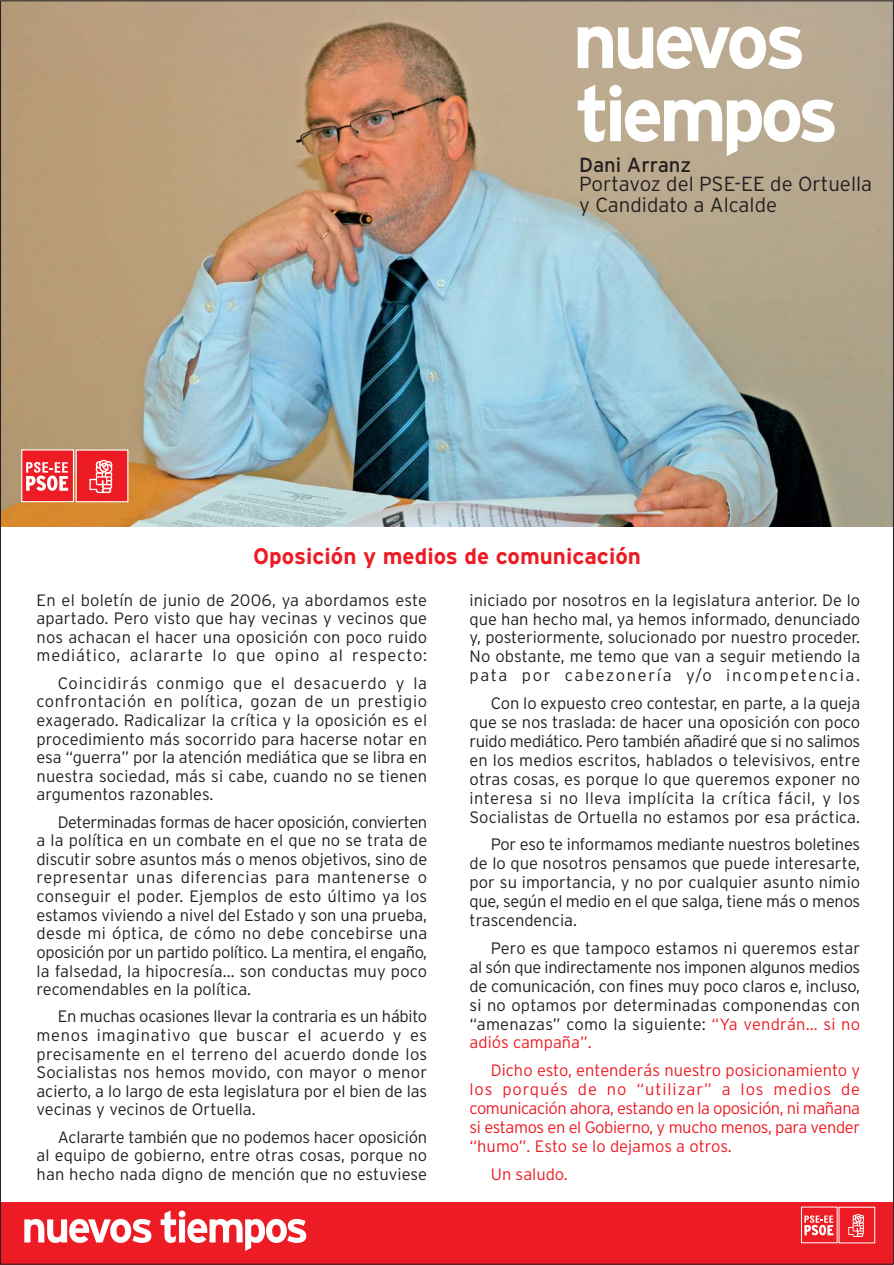
<style>
.page{position:relative;width:894px;height:1265px;background:#fff}
.page>*{position:absolute;margin:0;border:0;box-sizing:border-box;transform-origin:0 0}
.t1{font:700 22.5px "Interstate";color:#ed1c24}
.t2{font:300 20.4px/20.4px "Interstate";color:#231f20}
.t3{font:20.4px "Interstate";color:#231f20}
.t4{font:300 16.5px/18.6px "Interstate";letter-spacing:.005em;color:#231f20;text-align:justify}
.t5{font:300 16.5px/18.9px "Interstate";letter-spacing:-.02em;color:#ed1c24;text-align:justify}
.t6{font:300 16.5px "Interstate";color:#ed1c24}
.s1{color:#ed1c24}
</style>
<div class="page">
<img style="left:0;top:0;width:894px;height:526px">
<div style="left:1px;top:1201px;width:892px;height:63px;background:#ed1c24"></div>
<div style="left:21px;top:449px;width:53px;height:53px;background:#ed1c24;border:1px solid #fff"></div>
<div style="left:76px;top:449px;width:52px;height:53px;background:#ed1c24;border:1px solid #fff"></div>
<svg style="left:89px;top:460px;width:23px;height:33px"></svg>
<svg style="left:26px;top:462px;width:42px;height:29px"></svg>
<svg style="left:578px;top:27px;width:224px;height:42px"></svg>
<svg style="left:578px;top:85px;width:257px;height:71px"></svg>
<svg style="left:24px;top:1218px;width:127px;height:24px"></svg>
<svg style="left:161px;top:1210px;width:145px;height:40px"></svg>
<svg style="left:848px;top:1214px;width:16px;height:22px"></svg>
<svg style="left:804px;top:1215px;width:30px;height:20px"></svg>
<p class="t3" style="left:579px;top:157px;width:114px">Dani Arranz</p>
<p class="t2" style="left:579px;top:175px;width:295px">Portavoz del PSE-EE de Ortuella y Candidato a Alcalde</p>
<h1 class="t1" style="left:253px;top:547px;width:389px">Oposición y medios de comunicación</h1>
<p class="t4" style="left:37px;top:592px;width:392px">En el boletín de junio de 2006, ya abordamos este apartado. Pero visto que hay vecinas y vecinos que nos achacan el hacer una oposición con poco ruido mediático, aclararte lo que opino al respecto:</p>
<p class="t4" style="left:37px;top:675px;width:392px;text-indent:21px">Coincidirás conmigo que el desacuerdo y la confrontación en política, gozan de un prestigio exagerado. Radicalizar la crítica y la oposición es el procedimiento más socorrido para hacerse notar en esa “guerra” por la atención mediática que se libra en nuestra sociedad, más si cabe, cuando no se tienen argumentos razonables.</p>
<p class="t4" style="left:37px;top:813px;width:392px;text-indent:21px">Determinadas formas de hacer oposición, convierten a la política en un combate en el que no se trata de discutir sobre asuntos más o menos objetivos, sino de representar unas diferencias para mantenerse o conseguir el poder. Ejemplos de esto último ya los estamos viviendo a nivel del Estado y son una prueba, desde mi óptica, de cómo no debe concebirse una oposición por un partido político. La mentira, el engaño, la falsedad, la hipocresía… son conductas muy poco recomendables en la política.</p>
<p class="t4" style="left:37px;top:1008px;width:392px;text-indent:21px">En muchas ocasiones llevar la contraria es un hábito menos imaginativo que buscar el acuerdo y es precisamente en el terreno del acuerdo donde los Socialistas nos hemos movido, con mayor o menor acierto, a lo largo de esta legislatura por el bien de las vecinas y vecinos de Ortuella.</p>
<p class="t4" style="left:37px;top:1128px;width:392px;text-indent:21px">Aclararte también que no podemos hacer oposición al equipo de gobierno, entre otras cosas, porque no han hecho nada digno de mención que no estuviese</p>
<p class="t4" style="left:470px;top:591px;width:392px">iniciado por nosotros en la legislatura anterior. De lo que han hecho mal, ya hemos informado, denunciado y, posteriormente, solucionado por nuestro proceder.<br>No obstante, me temo que van a seguir metiendo la pata por cabezonería y/o incompetencia.</p>
<p class="t4" style="left:470px;top:695px;width:392px;text-indent:21px">Con lo expuesto creo contestar, en parte, a la queja que se nos traslada: de hacer una oposición con poco ruido mediático. Pero también añadiré que si no salimos en los medios escritos, hablados o televisivos, entre otras cosas, es porque lo que queremos exponer no interesa si no lleva implícita la crítica fácil, y los Socialistas de Ortuella no estamos por esa práctica.</p>
<p class="t4" style="left:470px;top:836px;width:392px;text-indent:21px">Por eso te informamos mediante nuestros boletines de lo que nosotros pensamos que puede interesarte, por su importancia, y no por cualquier asunto nimio que, según el medio en el que salga, tiene más o menos trascendencia.</p>
<p class="t4" style="left:470px;top:940px;width:392px;text-indent:21px">Pero es que tampoco estamos ni queremos estar al són que indirectamente nos imponen algunos medios de comunicación, con fines muy poco claros e, incluso, si no optamos por determinadas componendas con “amenazas” como la siguiente: <span class="s1">“Ya vendrán… si no adiós campaña”.</span></p>
<p class="t5" style="left:470px;top:1062px;width:392px;text-indent:21px">Dicho esto, entenderás nuestro posicionamiento y los porqués de no “utilizar” a los medios de comunicación ahora, estando en la oposición, ni mañana si estamos en el Gobierno, y mucho menos, para vender “humo”. Esto se lo dejamos a otros.</p>
<p class="t6" style="left:491px;top:1167px;width:79px">Un saludo.</p>
</div>
